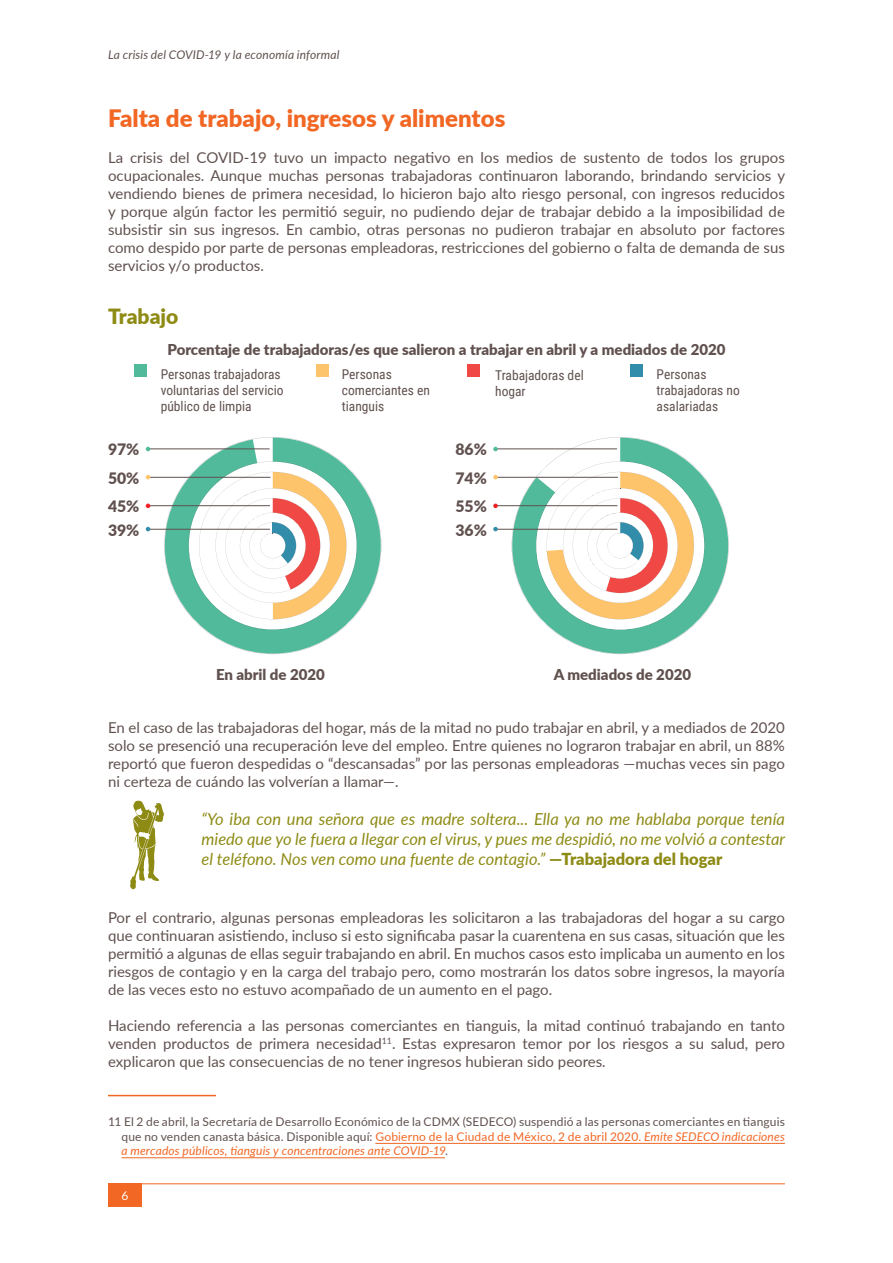
<style>
.page{position:relative;width:893px;height:1263px;background:#fff}
.page>*{position:absolute;margin:0;border:0;box-sizing:border-box;transform-origin:0 0}
.t1{font:900 24px "Lato";color:#f26724}
.t2{font:900 21px "Lato";color:#8e8b15}
.t3{font:italic 16.5px/19.8px "Lato";color:#8e8b15;text-align:justify}
.t4{font:900 15.75px/28.3px "Lato";color:#60514f;text-align:justify}
.t5{font:15px/18px "Lato";color:#60514f;text-align:justify}
.t6{font:900 15px "Lato";color:#60514f}
.t7{font:13.5px/16.2px "Roboto Condensed";color:#60514f}
.t8{font:12px/14.4px "Lato";letter-spacing:.015em;color:#60514f;text-align:justify}
.t9{font:italic 12px "Lato";letter-spacing:.015em;color:#60514f}
.t10{font:12px "Lato";color:#fff}
.s1{font-weight:900;font-style:normal}
.s2{font-style:italic}
.s3{color:#f26724}
.s4{font-style:italic;color:#f26724}
</style>
<div class="page">
<div style="left:108px;top:1183px;width:34px;height:24px;background:#f26724"></div>
<hr style="left:108px;top:1183px;width:677px;height:1px;background:#f26724">
<hr style="left:108px;top:1095px;width:108px;height:1px;background:#f26724">
<hr style="left:375px;top:1143px;width:410px;height:1px;background:#f26724">
<hr style="left:122px;top:1157px;width:323px;height:1px;background:#f26724">
<svg style="left:512px;top:437px;width:217px;height:217px"></svg>
<svg style="left:536px;top:461px;width:168px;height:169px"></svg>
<hr style="left:495px;top:449px;width:122px;height:1px;background:#60514f">
<hr style="left:496px;top:477px;width:122px;height:1px;background:#60514f">
<hr style="left:496px;top:505px;width:121px;height:1px;background:#60514f">
<hr style="left:496px;top:529px;width:121px;height:1px;background:#60514f">
<svg style="left:493px;top:447px;width:5px;height:4px"></svg>
<svg style="left:493px;top:475px;width:5px;height:4px"></svg>
<svg style="left:493px;top:504px;width:5px;height:4px"></svg>
<svg style="left:493px;top:527px;width:5px;height:4px"></svg>
<div style="left:467px;top:365px;width:12px;height:12px;background:#f04945"></div>
<div style="left:316px;top:365px;width:12px;height:12px;background:#fec46b"></div>
<div style="left:134px;top:365px;width:12px;height:12px;background:#50ba9b"></div>
<div style="left:630px;top:365px;width:12px;height:12px;background:#318da9"></div>
<hr style="left:148px;top:449px;width:122px;height:1px;background:#60514f">
<hr style="left:148px;top:477px;width:122px;height:1px;background:#60514f">
<hr style="left:148px;top:505px;width:122px;height:1px;background:#60514f">
<hr style="left:148px;top:529px;width:122px;height:1px;background:#60514f">
<svg style="left:146px;top:447px;width:4px;height:4px"></svg>
<svg style="left:146px;top:475px;width:4px;height:4px"></svg>
<svg style="left:146px;top:504px;width:4px;height:4px"></svg>
<svg style="left:146px;top:527px;width:4px;height:4px"></svg>
<svg style="left:164px;top:437px;width:217px;height:217px"></svg>
<svg style="left:189px;top:461px;width:168px;height:169px"></svg>
<svg style="left:130px;top:800px;width:34px;height:89px"></svg>
<p class="t9" style="left:108px;top:50px;width:233px">La crisis del COVID-19 y la economía informal</p>
<h1 class="t1" style="left:108px;top:109px;width:399px">Falta de trabajo, ingresos y alimentos</h1>
<p class="t5" style="left:108px;top:148px;width:679px">La crisis del COVID-19 tuvo un impacto negativo en los medios de sustento de todos los grupos ocupacionales. Aunque muchas personas trabajadoras continuaron laborando, brindando servicios y vendiendo bienes de primera necesidad, lo hicieron bajo alto riesgo personal, con ingresos reducidos y porque algún factor les permitió seguir, no pudiendo dejar de trabajar debido a la imposibilidad de subsistir sin sus ingresos. En cambio, otras personas no pudieron trabajar en absoluto por factores como despido por parte de personas empleadoras, restricciones del gobierno o falta de demanda de sus servicios y/o productos.</p>
<h2 class="t2" style="left:108px;top:308px;width:72px">Trabajo</h2>
<p class="t6" style="left:167px;top:344px;width:559px">Porcentaje de trabajadoras/es que salieron a trabajar en abril y a mediados de 2020</p>
<p class="t4" style="left:108px;top:437px;width:33px">97% 50% 45%</p>
<p class="t4" style="left:108px;top:517px;width:33px">39%</p>
<p class="t7" style="left:161px;top:367px;width:124px">Personas trabajadoras voluntarias del servicio público de limpia</p>
<p class="t7" style="left:657px;top:367px;width:85px">Personas trabajadoras no asalariadas</p>
<p class="t7" style="left:342px;top:367px;width:90px">Personas comerciantes en tianguis</p>
<p class="t7" style="left:495px;top:368px;width:90px">Trabajadoras del hogar</p>
<p class="t4" style="left:455px;top:437px;width:33px">86% 74% 55%</p>
<p class="t4" style="left:455px;top:517px;width:33px">36%</p>
<p class="t6" style="left:216px;top:669px;width:110px">En abril de 2020</p>
<p class="t6" style="left:554px;top:669px;width:139px">A mediados de 2020</p>
<p class="t5" style="left:108px;top:718px;width:678px">En el caso de las trabajadoras del hogar, más de la mitad no pudo trabajar en abril, y a mediados de 2020 solo se presenció una recuperación leve del empleo. Entre quienes no lograron trabajar en abril, un 88% reportó que fueron despedidas o “descansadas” por las personas empleadoras —muchas veces sin pago ni certeza de cuándo las volverían a llamar—.</p>
<p class="t3" style="left:202px;top:808px;width:585px">“Yo iba con una señora que es madre soltera... Ella ya no me hablaba porque tenía miedo que yo le fuera a llegar con el virus, y pues me despidió, no me volvió a contestar el teléfono. Nos ven como una fuente de contagio.” <span class="s1">—Trabajadora del hogar</span></p>
<p class="t5" style="left:108px;top:909px;width:678px">Por el contrario, algunas personas empleadoras les solicitaron a las trabajadoras del hogar a su cargo que continuaran asistiendo, incluso si esto significaba pasar la cuarentena en sus casas, situación que les permitió a algunas de ellas seguir trabajando en abril. En muchos casos esto implicaba un aumento en los riesgos de contagio y en la carga del trabajo pero, como mostrarán los datos sobre ingresos, la mayoría de las veces esto no estuvo acompañado de un aumento en el pago.</p>
<p class="t5" style="left:108px;top:1016px;width:678px">Haciendo referencia a las personas comerciantes en tianguis, la mitad continuó trabajando en tanto venden productos de primera necesidad<sup>11</sup>. Estas expresaron temor por los riesgos a su salud, pero explicaron que las consecuencias de no tener ingresos hubieran sido peores<span class="s2">.</span></p>
<p class="t8" style="left:121px;top:1114px;width:665px;text-indent:-13px">11 El 2 de abril, la Secretaría de Desarrollo Económico de la CDMX (SEDECO) suspendió a las personas comerciantes en tianguis que no venden canasta básica. Disponible aquí: <span class="s3">Gobierno de la Ciudad de México, 2 de abril 2020.</span> <span class="s4">Emite SEDECO indicaciones a mercados públicos, tianguis y concentraciones ante COVID-19</span>.</p>
<p class="t10" style="left:121px;top:1190px;width:8px">6</p>
</div>
